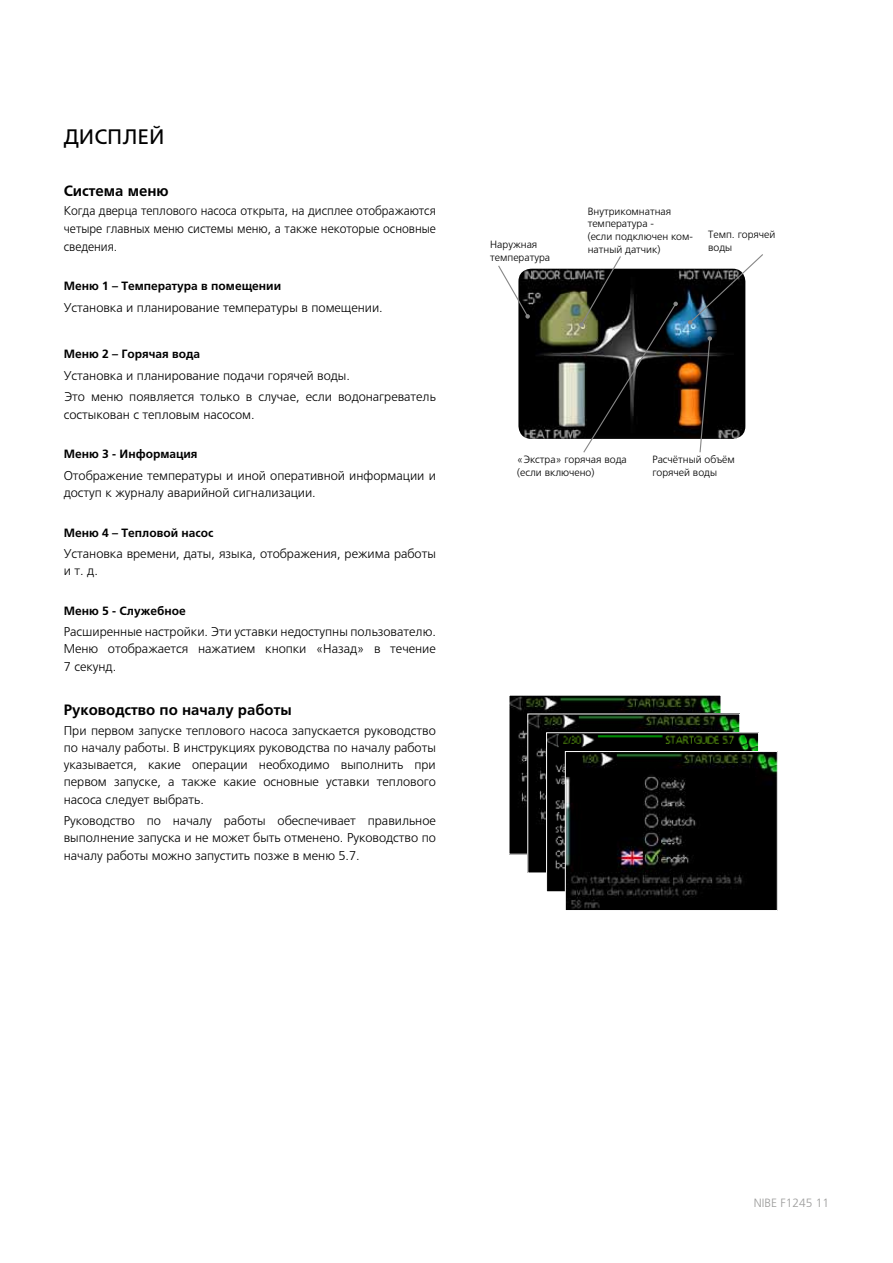
<style>
.page{position:relative;width:893px;height:1263px;background:#fff}
.page>*{position:absolute;margin:0;border:0;box-sizing:border-box;transform-origin:0 0}
.t1{font:21px "Frutiger LTCYR";color:#000}
.t2{font:700 15px "Frutiger LTCYR";color:#000}
.t3{font:300 12.75px/17.2px "Frutiger LTCYR";color:#000}
.t4{font:300 12.75px/17.7px "Frutiger LTCYR";color:#000;text-align:justify;scale:.95 1}
.t5{font:700 12px "Frutiger LTCYR";color:#000}
.t6{font:300 12px "Frutiger";color:#9d9d9c}
.t7{font:300 10.5px/12.6px "Frutiger LTCYR";color:#000}
</style>
<div class="page">
<img style="left:518px;top:269px;width:227px;height:170px">
<svg style="left:688px;top:254px;width:75px;height:71px"></svg>
<svg style="left:579px;top:256px;width:99px;height:197px;background:#363837"></svg>
<svg style="left:699px;top:336px;width:13px;height:117px;background:#302e2e"></svg>
<svg style="left:498px;top:265px;width:32px;height:54px"></svg>
<img style="left:511px;top:697px;width:208px;height:155px">
<img style="left:530px;top:716px;width:208px;height:155px">
<img style="left:548px;top:734px;width:209px;height:156px">
<div style="left:546px;top:732px;width:213px;height:160px;border:1px solid #fff"></div>
<img style="left:567px;top:753px;width:208px;height:156px">
<div style="left:565px;top:751px;width:212px;height:160px;border:1px solid #fff"></div>
<h1 class="t1" style="left:64px;top:125px;width:30px">Диспле</h1>
<h1 class="t1" style="left:149px;top:125px;width:17px">й</h1>
<p class="t2" style="left:64px;top:183px;width:106px">Система меню</p>
<p class="t4" style="left:64px;top:202px;width:393px">Когда дверца теплового насоса открыта, на дисплее отображаются четыре главных меню системы меню, а также некоторые основные сведения.</p>
<p class="t5" style="left:64px;top:279px;width:219px">Меню 1 – Температура в помещении</p>
<p class="t3" style="left:64px;top:299px;width:321px">Установка и планирование температуры в помещении.</p>
<p class="t5" style="left:64px;top:347px;width:138px">Меню 2 – Горячая вода</p>
<p class="t3" style="left:64px;top:365px;width:374px;line-height:21.5px">Установка и планирование подачи горячей воды.<br>Это меню появляется только в случае, если водонагреватель</p>
<p class="t3" style="left:64px;top:406px;width:192px">состыкован с тепловым насосом.</p>
<p class="t5" style="left:64px;top:448px;width:135px">Меню 3 - Информация</p>
<p class="t3" style="left:64px;top:467px;width:374px">Отображение температуры и иной оперативной информации и доступ к журналу аварийной сигнализации.</p>
<p class="t5" style="left:64px;top:526px;width:151px">Меню 4 – Тепловой насос</p>
<p class="t3" style="left:64px;top:545px;width:374px">Установка времени, даты, языка, отображения, режима работы и т. д.</p>
<p class="t5" style="left:64px;top:604px;width:123px">Меню 5 - Служебное</p>
<p class="t3" style="left:64px;top:623px;width:374px;text-align:justify">Расширенные настройки. Эти уставки недоступны пользователю.<br>Меню отображается нажатием кнопки «Назад» в течение 7 секунд.</p>
<p class="t2" style="left:64px;top:702px;width:229px">Руководство по началу работы</p>
<p class="t3" style="left:64px;top:722px;width:374px;text-align:justify">При первом запуске теплового насоса запускается руководство по началу работы. В инструкциях руководства по началу работы указывается, какие операции необходимо выполнить при первом запуске, а также какие основные уставки теплового насоса следует выбрать.</p>
<p class="t3" style="left:64px;top:812px;width:374px;line-height:17.7px;text-align:justify">Руководство по началу работы обеспечивает правильное выполнение запуска и не может быть отменено. Руководство по началу работы можно запустить позже в меню 5.7.</p>
<p class="t7" style="left:588px;top:205px;width:107px">Внутрикомнатная температура -<br>(если подключен ком&shy;натный датчик)</p>
<p class="t7" style="left:490px;top:238px;width:61px">Наружная температура</p>
<p class="t7" style="left:708px;top:229px;width:69px">Темп. горячей воды</p>
<p class="t7" style="left:517px;top:453px;width:111px">«Экстра» горячая вода (если включено)</p>
<p class="t7" style="left:652px;top:453px;width:84px">Расчётный объём горячей воды</p>
<p class="t6" style="left:754px;top:1196px;width:77px">NIBE F1245 11</p>
</div>
